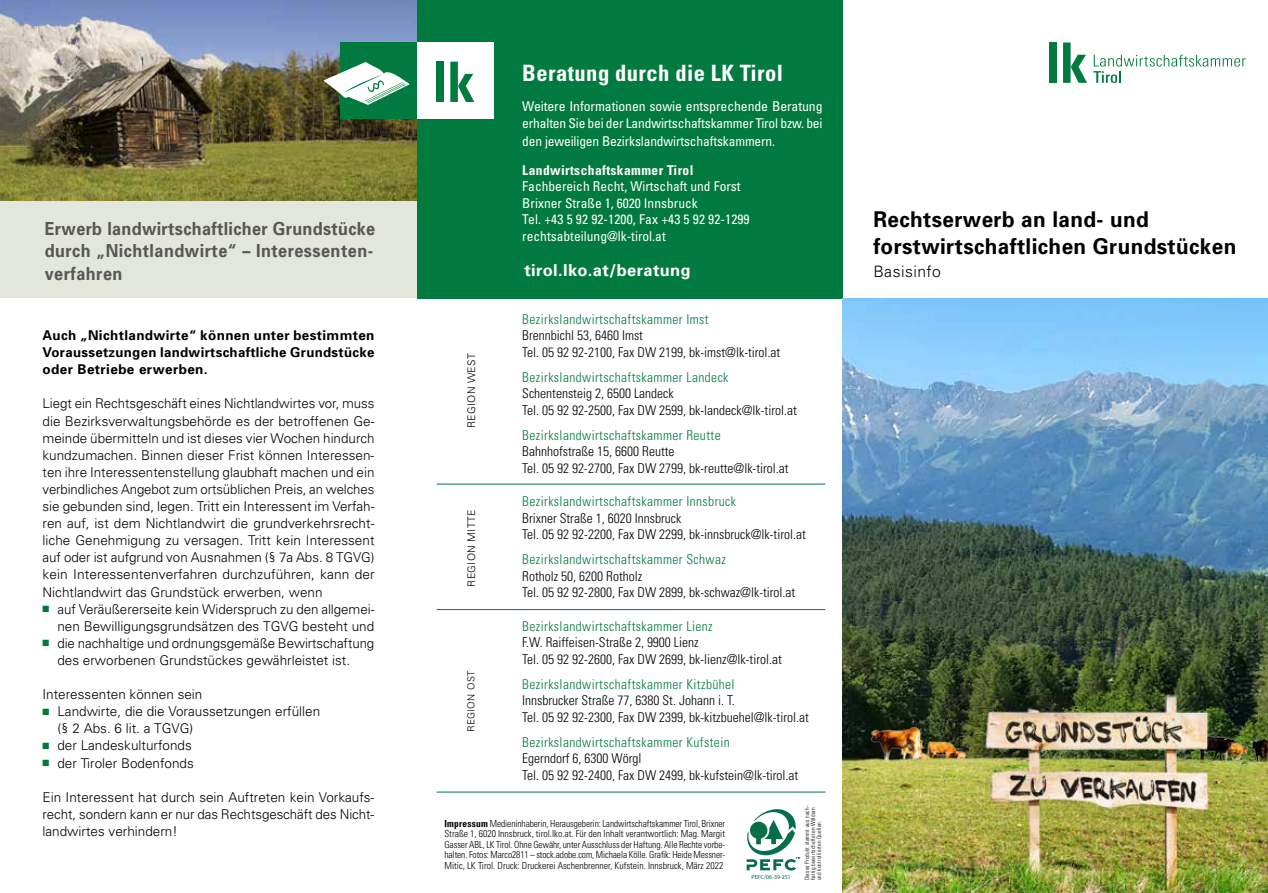
<style>
.page{position:relative;width:1268px;height:893px;background:#fff}
.page>*{position:absolute;margin:0;border:0;box-sizing:border-box;transform-origin:0 0}
.t1{font:700 condensed 22.5px "Univers";letter-spacing:.02em;color:#fff}
.t2{font:700 21.75px/27.2px "Univers";letter-spacing:.02em;color:#000;scale:.95 1}
.t3{font:700 18px/22.5px "Univers";letter-spacing:.03em;color:#575756;text-align:justify;scale:.9 1}
.t4{font:700 16.5px "Univers";letter-spacing:.02em;color:#fff}
.t5{font:300 15.75px "Univers";letter-spacing:.03em;color:#000}
.t6{font:300 13.5px/17.1px "Univers";color:#000;text-align:justify}
.t7{font:300 condensed 13.5px/16.5px "Univers";color:#000}
.t8{font:300 condensed 13.5px "Univers";letter-spacing:.03em;color:#007a3e}
.t9{font:condensed 13.5px/16.5px "Univers";color:#fff;text-align:justify}
.t10{font:700 13.5px/17.1px "Univers";letter-spacing:.025em;color:#000;text-align:justify}
.t11{font:700 condensed 13.5px "Univers";letter-spacing:.03em;color:#fff}
.t12{font:300 10.5px "Univers";letter-spacing:.03em;color:#000}
.t13{font:300 condensed 9.75px/10.5px "Univers";color:#000;text-align:justify;scale:.96 1}
.t14{font:300 9.75px "Univers";letter-spacing:.03em;color:#000}
.t15{font:300 condensed 6px/6px "Univers";letter-spacing:.03em;color:#000;scale:.96 1}
.t16{font:300 5.85px "M Arial";letter-spacing:-.005em;color:#076e48}
.s1{color:#007a3e}
.s2{font-weight:700}
</style>
<div class="page">
<img style="left:0;top:0;width:417px;height:201px">
<div style="left:417px;top:0;width:425px;height:298px;background:#007a3e"></div>
<svg style="left:1093px;top:55px;width:152px;height:28px"></svg>
<div style="left:1048px;top:43px;width:8px;height:40px;background:#007a3e"></div>
<svg style="left:1063px;top:43px;width:23px;height:40px"></svg>
<svg style="left:746px;top:809px;width:54px;height:61px"></svg>
<hr style="left:436px;top:484px;width:389px;height:1px;background:#007a3e">
<hr style="left:436px;top:609px;width:389px;height:1px;background:#007a3e">
<hr style="left:436px;top:792px;width:389px;height:1px;background:#007a3e">
<div style="left:417px;top:43px;width:76px;height:76px;background:#fff"></div>
<div style="left:340px;top:43px;width:77px;height:76px;background:#007a3e"></div>
<div style="left:436px;top:62px;width:8px;height:40px;background:#007a3e"></div>
<svg style="left:450px;top:62px;width:24px;height:40px"></svg>
<svg style="left:323px;top:62px;width:86px;height:43px"></svg>
<img style="left:842px;top:298px;width:425px;height:314px">
<img style="left:842px;top:612px;width:425px;height:281px">
<div style="left:0;top:201px;width:417px;height:97px;background:#e2e6dd"></div>
<h3 class="t3" style="left:45px;top:217px;width:368px">Erwerb landwirtschaftlicher Grundstücke durch „Nichtlandwirte“ – Interessenten&shy;verfahren</h3>
<p class="t10" style="left:43px;top:326px;width:333px">Auch „Nichtlandwirte“ können unter bestimmten Voraussetzungen landwirtschaftliche Grundstücke oder Betriebe erwerben.</p>
<p class="t6" style="left:43px;top:395px;width:333px">Liegt ein Rechtsgeschäft eines Nichtlandwirtes vor, muss die Bezirksverwaltungsbehörde es der betroffenen Ge&shy;meinde übermitteln und ist dieses vier Wochen hindurch kundzumachen. Binnen dieser Frist können Interessen&shy;ten ihre Interessentenstellung glaubhaft machen und ein verbindliches Angebot zum ortsüblichen Preis, an welches sie gebunden sind, legen. Tritt ein Interessent im Verfah&shy;ren auf, ist dem Nichtlandwirt die grundverkehrsrecht&shy;liche Genehmigung zu versagen. Tritt kein Interessent auf oder ist aufgrund von Ausnahmen (§ 7a Abs. 8 TGVG) kein Interessentenverfahren durchzuführen, kann der Nichtlandwirt das Grundstück erwerben, wenn</p>
<p class="t6" style="left:43px;top:600px;width:333px;text-align:right"><span class="s1">■</span> auf Veräußererseite kein Widerspruch zu den allgemei&shy;nen Bewilligungsgrundsätzen des TGVG besteht und</p>
<p class="t6" style="left:57px;top:634px;width:318px;text-indent:-15px"><span class="s1">■</span> die nachhaltige und ordnungsgemäße Bewirtschaftung des erworbenen Grundstückes gewährleistet ist.</p>
<p class="t6" style="left:43px;top:685px;width:161px">Interessenten können sein</p>
<p class="t6" style="left:57px;top:703px;width:264px;text-indent:-15px"><span class="s1">■</span> Landwirte, die die Voraussetzungen erfüllen (§ 2 Abs. 6 lit. a TGVG)</p>
<p class="t6" style="left:43px;top:737px;width:151px"><span class="s1">■</span> der Landeskulturfonds</p>
<p class="t6" style="left:43px;top:754px;width:153px"><span class="s1">■</span> der Tiroler Bodenfonds</p>
<p class="t6" style="left:43px;top:788px;width:333px">Ein Interessent hat durch sein Auftreten kein Vorkaufs&shy;recht, sondern kann er nur das Rechtsgeschäft des Nicht&shy;landwirtes verhindern!</p>
<p class="t12" style="left:465px;top:428px;width:76px;rotate:-90deg">REGION WEST</p>
<p class="t12" style="left:465px;top:587px;width:78px;rotate:-90deg">REGION MITTE</p>
<p class="t14" style="left:465px;top:732px;width:63px;rotate:-90deg">REGION OST</p>
<h1 class="t1" style="left:522px;top:59px;width:262px">Beratung durch die LK Tirol</h1>
<p class="t9" style="left:522px;top:97px;width:302px;line-height:17.2px">Weitere Informationen sowie entsprechende Beratung erhalten Sie bei der Landwirtschaftskammer Tirol bzw. bei den jeweiligen Bezirkslandwirtschaftskammern.</p>
<p class="t11" style="left:522px;top:162px;width:173px">Landwirtschaftskammer Tirol</p>
<p class="t9" style="left:522px;top:178px;width:229px;text-align:left">Fachbereich Recht, Wirtschaft und Forst Brixner Straße 1, 6020 Innsbruck<br>Tel. +43 5 92 92-1200, Fax +43 5 92 92-1299 rechtsabteilung@lk-tirol.at</p>
<p class="t4" style="left:524px;top:260px;width:168px">tirol.lko.at/beratung</p>
<p class="t8" style="left:522px;top:311px;width:188px">Bezirkslandwirtschaftskammer Imst</p>
<p class="t7" style="left:522px;top:327px;width:259px">Brennbichl 53, 6460 Imst<br>Tel. 05 92 92-2100, Fax DW 2199, bk-imst@lk-tirol.at</p>
<p class="t8" style="left:522px;top:369px;width:208px">Bezirkslandwirtschaftskammer Landeck</p>
<p class="t7" style="left:522px;top:385px;width:276px">Schentensteig 2, 6500 Landeck<br>Tel. 05 92 92-2500, Fax DW 2599, bk-landeck@lk-tirol.at</p>
<p class="t8" style="left:522px;top:427px;width:200px">Bezirkslandwirtschaftskammer Reutte</p>
<p class="t7" style="left:522px;top:443px;width:268px">Bahnhofstraße 15, 6600 Reutte<br>Tel. 05 92 92-2700, Fax DW 2799, bk-reutte@lk-tirol.at</p>
<p class="t8" style="left:522px;top:493px;width:215px">Bezirkslandwirtschaftskammer Innsbruck</p>
<p class="t7" style="left:522px;top:509px;width:285px">Brixner Straße 1, 6020 Innsbruck<br>Tel. 05 92 92-2200, Fax DW 2299, bk-innsbruck@lk-tirol.at</p>
<p class="t8" style="left:522px;top:551px;width:205px">Bezirkslandwirtschaftskammer Schwaz</p>
<p class="t7" style="left:522px;top:567px;width:274px">Rotholz 50, 6200 Rotholz<br>Tel. 05 92 92-2800, Fax DW 2899, bk-schwaz@lk-tirol.at</p>
<p class="t8" style="left:522px;top:618px;width:192px">Bezirkslandwirtschaftskammer Lienz</p>
<p class="t7" style="left:522px;top:634px;width:261px">F.W. Raiffeisen-Straße 2, 9900 Lienz<br>Tel. 05 92 92-2600, Fax DW 2699, bk-lienz@lk-tirol.at</p>
<p class="t8" style="left:522px;top:676px;width:214px">Bezirkslandwirtschaftskammer Kitzbühel</p>
<p class="t7" style="left:522px;top:692px;width:288px">Innsbrucker Straße 77, 6380 St. Johann i. T.<br>Tel. 05 92 92-2300, Fax DW 2399, bk-kitzbuehel@lk-tirol.at</p>
<p class="t8" style="left:522px;top:734px;width:209px">Bezirkslandwirtschaftskammer Kufstein</p>
<p class="t7" style="left:522px;top:750px;width:277px">Egerndorf 6, 6300 Wörgl<br>Tel. 05 92 92-2400, Fax DW 2499, bk-kufstein@lk-tirol.at</p>
<p class="t13" style="left:444px;top:818px;width:294px"><span class="s2">Impressum</span> Medieninhaberin, Herausgeberin: Landwirtschaftskammer Tirol, Brixner Straße 1, 6020 Innsbruck, tirol.lko.at. Für den Inhalt verantwortlich: Mag. Margit Gasser ABL, LK Tirol. Ohne Gewähr, unter Ausschluss der Haftung. Alle Rechte vorbe&shy;halten. Fotos: Marco2811 – stock.adobe.com, Michaela Kölle. Grafik: Heide Messner-Mitic, LK Tirol. Druck: Druckerei Aschenbrenner, Kufstein. Innsbruck, März 2022</p>
<p class="t16" style="left:751px;top:874px;width:41px">PEFC/06-39-251</p>
<p class="t15" style="left:804px;top:880px;width:79px;rotate:-90deg">Dieses Produkt stammt aus nach&shy;haltig bewirtschafteten Wäldern und kontrollierten Quellen.</p>
<h2 class="t2" style="left:873px;top:205px;width:383px">Rechtserwerb an land- und forstwirtschaftlichen Grundstücken</h2>
<p class="t5" style="left:873px;top:262px;width:69px">Basisinfo</p>
</div>
